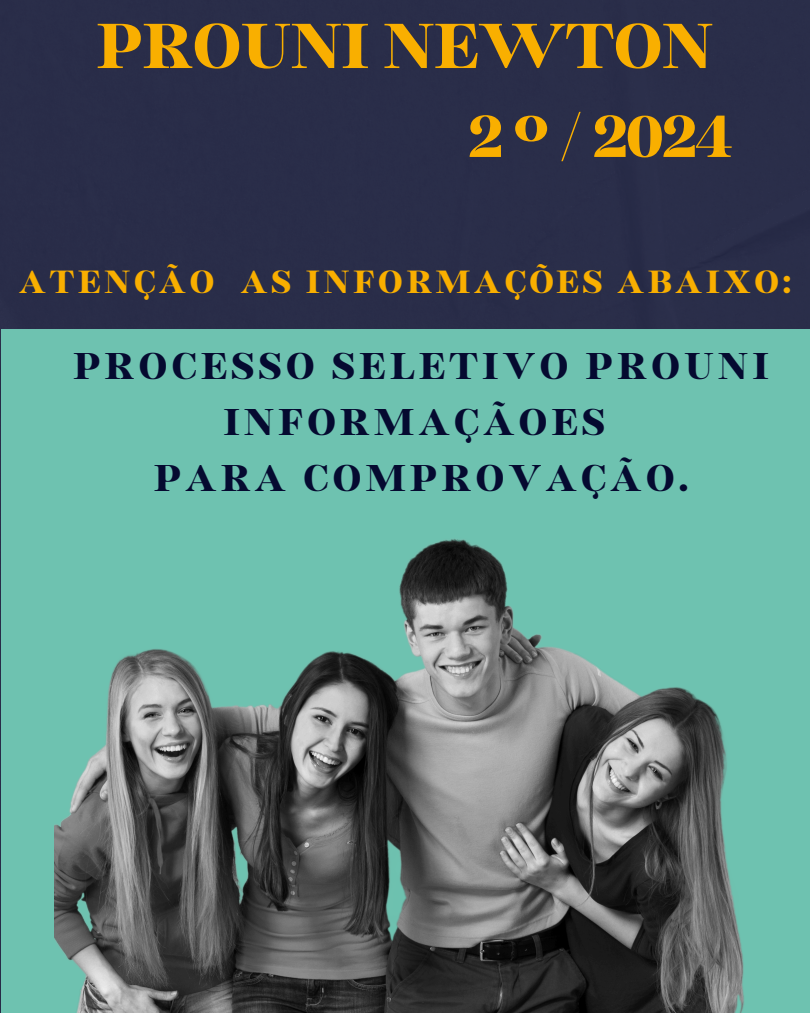
<style>
.page{position:relative;width:810px;height:1013px;background:#fff}
.page>*{position:absolute;margin:0;border:0;box-sizing:border-box;transform-origin:0 0}
.t1{font:700 78px "Binggo Wood Display";color:#f9af00}
.t2{font:700 72.1px "Binggo Wood Display";letter-spacing:-.01em;color:#f9af00}
.t3{font:700 45.9px/56.2px "Binggo Wood Display";letter-spacing:.1em;color:#050a30;text-align:center}
.t4{font:700 39.6px "Binggo Wood Display";letter-spacing:.1em;color:#f9af00}
</style>
<div class="page">
<div style="left:0;top:0;width:810px;height:1012px;background:#2a2d49"></div>
<div style="left:1px;top:329px;width:809px;height:683px;background:#6ec2b0"></div>
<img style="left:55px;top:539px;width:689px;height:473px">
<h1 class="t1" style="left:97px;top:7px;width:618px">PROUNI NEWTON</h1>
<p class="t2" style="left:469px;top:100px;width:265px">2º/2024</p>
<h3 class="t4" style="left:19px;top:261px;width:773px">ATENÇÃO AS INFORMAÇÕES ABAIXO:</h3>
<p class="t3" style="left:73px;top:337px;width:697px">PROCESSO SELETIVO PROUNI<br>INFORMAÇÃOES<br>PARA COMPROVAÇÃO.</p>
</div>
